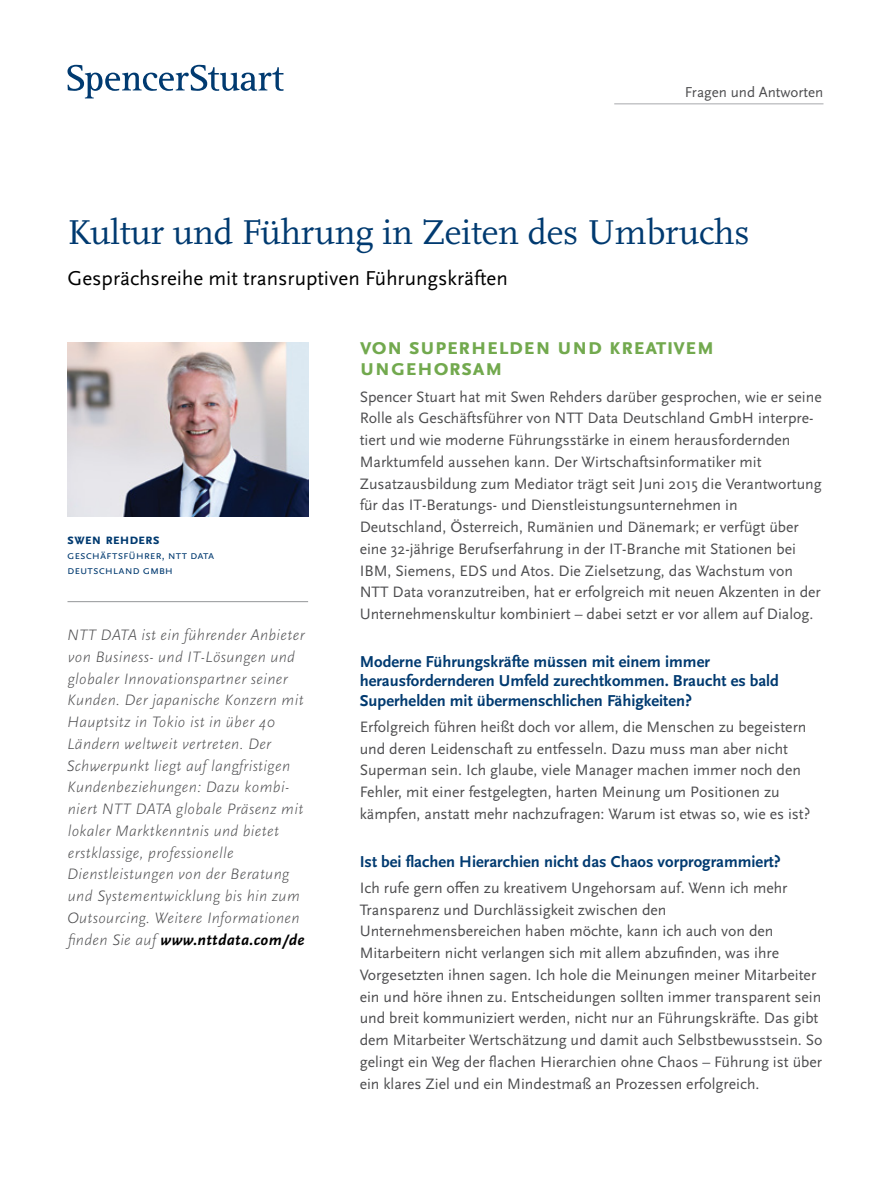
<style>
.page{position:relative;width:891px;height:1188px;background:#fff}
.page>*{position:absolute;margin:0;border:0;box-sizing:border-box;transform-origin:0 0}
.t1{font:36px "Scala Pro";letter-spacing:-.005em;color:#003a70}
.t2{font:700 24px/21px "Scala Sans Pro";color:#72a94e}
.t3{font:21px "Scala Sans Pro";color:#000}
.t4{font:700 16.5px/19.5px "Scala Sans Pro";color:#003a70}
.t5{font:15.75px/21.8px "Scala Sans Pro";color:#4d4d4f}
.t6{font:italic 300 15.75px/21.8px "Scala Sans Pro";letter-spacing:.02em;color:#4d4d4f}
.t7{font:15px "Scala Sans Pro";color:#4d4d4f}
.t8{font:700 15px "Scala Sans Pro";letter-spacing:-.02em;color:#003a70}
.t9{font:12px/15px "Scala Sans Pro";letter-spacing:-.005em;color:#003a70}
.s1{font-weight:700;color:#000}
</style>
<div class="page">
<svg style="left:67px;top:65px;width:217px;height:33px"></svg>
<hr style="left:614px;top:103px;width:210px;height:1px;background:#a7a9ac">
<hr style="left:68px;top:601px;width:240px;height:1px;background:#939598">
<img style="left:68px;top:342px;width:240px;height:174px">
<p class="t7" style="left:685px;top:83px;width:140px">Fragen und Antworten</p>
<h1 class="t1" style="left:68px;top:211px;width:684px">Kultur und Führung in Zeiten des Umbruchs</h1>
<h3 class="t3" style="left:68px;top:266px;width:442px">Gesprächsreihe mit transruptiven Führungskräften</h3>
<p class="t8" style="left:67px;top:531px;width:93px">Swen Rehders</p>
<p class="t9" style="left:67px;top:548px;width:149px">Geschäftsführer, NTT DATA<br>Deutschland</p>
<p class="t9" style="left:143px;top:563px;width:29px">GmbH</p>
<p class="t6" style="left:66px;top:624px;width:240px">NTT DATA ist ein führender Anbieter von Business- und IT-Lösungen und globaler Innovationspartner seiner Kunden. Der japanische Konzern mit Hauptsitz in Tokio ist in über 40<br>Ländern weltweit vertreten. Der Schwerpunkt liegt auf langfristigen Kundenbeziehungen: Dazu kombi&shy;niert NTT DATA globale Präsenz mit lokaler Marktkenntnis und bietet erstklassige, professionelle Dienstleistungen von der Beratung und Systementwicklung bis hin zum Outsourcing. Weitere Informationen finden Sie auf <span class="s1">www.nttdata.com/de</span></p>
<h2 class="t2" style="left:360px;top:336px;width:357px">Von Superhelden und kreativem<br>U ngehorsam</h2>
<p class="t5" style="left:360px;top:385px;width:464px">Spencer Stuart hat mit Swen Rehders darüber gesprochen, wie er seine Rolle als Geschäftsführer von NTT Data Deutschland GmbH interpre&shy;tiert und wie moderne Führungsstärke in einem herausfordernden Marktumfeld aussehen kann. Der Wirtschaftsinformatiker mit Zusatzausbildung zum Mediator trägt seit Juni 2015 die Verantwortung für das IT-Beratungs- und Dienstleistungsunternehmen in Deutschland, Österreich, Rumänien und Dänemark; er verfügt über eine 32-jährige Berufserfahrung in der IT-Branche mit Stationen bei IBM, Siemens, EDS und Atos. Die Zielsetzung, das Wachstum von NTT Data voranzutreiben, hat er erfolgreich mit neuen Akzenten in der Unternehmenskultur kombiniert – dabei setzt er vor allem auf Dialog.</p>
<p class="t4" style="left:360px;top:652px;width:421px">Moderne Führungskräfte müssen mit einem immer herausfordernderen Umfeld zurechtkommen. Braucht es bald<br>Superhelden mit übermenschlichen Fähigkeiten?</p>
<p class="t5" style="left:360px;top:716px;width:452px">Erfolgreich führen heißt doch vor allem, die Menschen zu begeistern und deren Leidenschaft zu entfesseln. Dazu muss man aber nicht Superman sein. Ich glaube, viele Manager machen immer noch den Fehler, mit einer festgelegten, harten Meinung um Positionen zu kämpfen, anstatt mehr nachzufragen: Warum ist etwas so, wie es ist?</p>
<p class="t4" style="left:360px;top:852px;width:423px">Ist bei flachen Hierarchien nicht das Chaos vorprogrammiert?</p>
<p class="t5" style="left:360px;top:877px;width:464px">Ich rufe gern offen zu kreativem Ungehorsam auf. Wenn ich mehr Transparenz und Durchlässigkeit zwischen den Unternehmensbereichen haben möchte, kann ich auch von den Mitarbeitern nicht verlangen sich mit allem abzufinden, was ihre Vorgesetzten ihnen sagen. Ich hole die Meinungen meiner Mitarbeiter ein und höre ihnen zu. Entscheidungen sollten immer transparent sein und breit kommuniziert werden, nicht nur an Führungskräfte. Das gibt dem Mitarbeiter Wertschätzung und damit auch Selbstbewusstsein. So gelingt ein Weg der flachen Hierarchien ohne Chaos – Führung ist über ein klares Ziel und ein Mindestmaß an Prozessen erfolgreich.</p>
</div>
